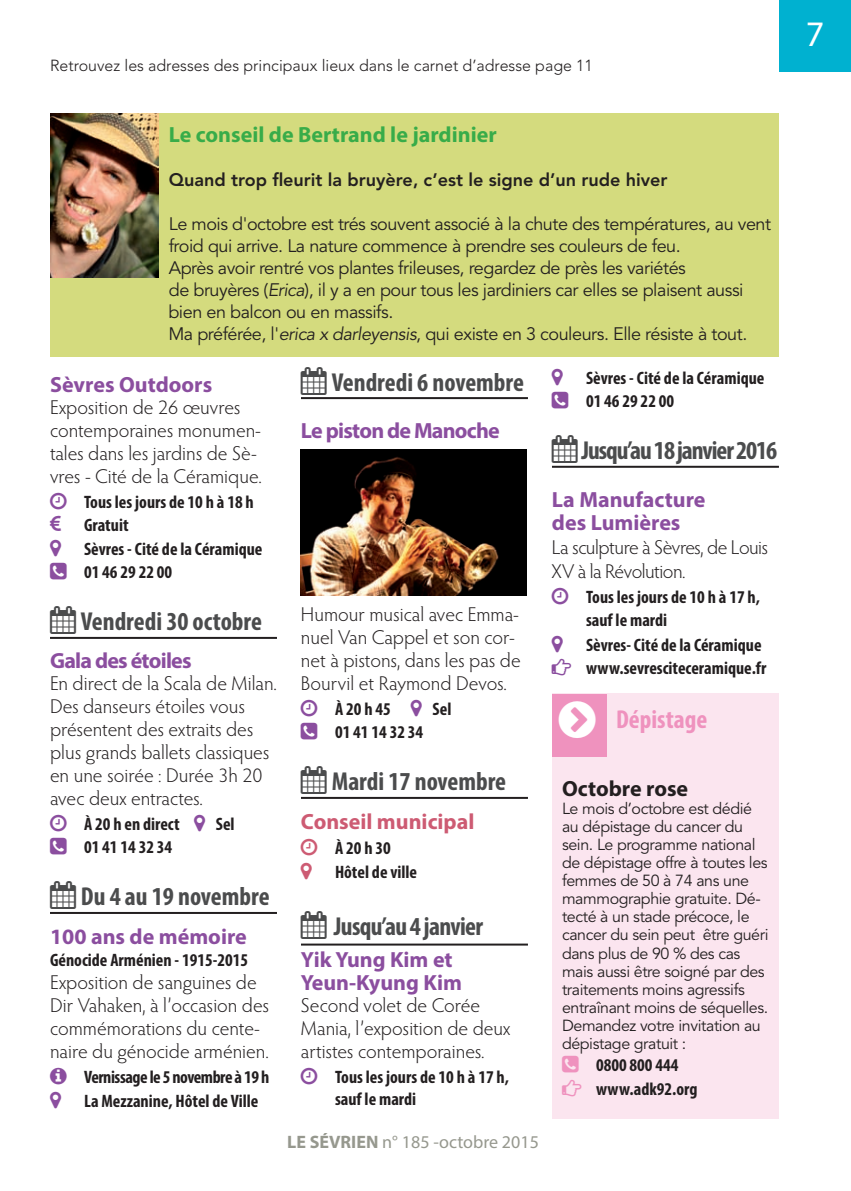
<style>
.page{position:relative;width:851px;height:1191px;background:#fff}
.page>*{position:absolute;margin:0;border:0;box-sizing:border-box;transform-origin:0 0}
.t1{font:36px "Myriad Pro";color:#fff}
.t2{font:700 condensed 26px "Myriad Pro";letter-spacing:-.005em;color:#4b4c4d}
.t3{font:700 condensed 26px "Myriad Pro";letter-spacing:-.04em;color:#4b4c4d}
.t4{font:700 condensed 26px "Myriad Pro";letter-spacing:-.025em;color:#4b4c4d}
.t5{font:700 condensed 26px "Myriad Pro";color:#ef92be}
.t6{font:700 22px/23px "Myriad Pro";color:#8b4e9f}
.t7{font:700 22px "Myriad Pro";letter-spacing:-.035em;color:#8b4e9f}
.t8{font:700 22px "Myriad Pro";color:#38ac49}
.t9{font:700 22px "Myriad Pro";color:#cd5b73}
.t10{font:700 22px "Myriad Pro";color:#231f20}
.t11{font:300 20px/23px "Hypatia Sans Pro";color:#231f20}
.t12{font:300 20px/24px "Hypatia Sans Pro";letter-spacing:-.025em;color:#231f20}
.t13{font:700 condensed 18px/23.6px "Myriad Pro";color:#231f20}
.t14{font:18px/22px "Avenir LT Std";letter-spacing:-.025em;color:#231f20}
.t15{font:800 18px "Avenir LT Std";color:#231f20}
.t16{font:18px "Myriad Pro";color:#96988e}
.t17{font:16px/18px "Avenir LT Std";letter-spacing:-.025em;color:#231f20}
.t18{font:300 16px "Avenir LT Std";color:#231f20}
.s1{font-style:italic}
.s2{font-weight:700}
</style>
<div class="page">
<div style="left:778px;top:0;width:72px;height:72px;background:#00b1d0"></div>
<hr style="left:50px;top:637px;width:227px;height:2px;background:#231f20">
<hr style="left:50px;top:912px;width:227px;height:2px;background:#231f20">
<hr style="left:301px;top:397px;width:227px;height:2px;background:#231f20">
<hr style="left:301px;top:797px;width:227px;height:2px;background:#231f20">
<hr style="left:301px;top:943px;width:227px;height:2px;background:#231f20">
<hr style="left:552px;top:466px;width:226px;height:2px;background:#231f20">
<div style="left:50px;top:113px;width:728px;height:243px;background:#d4db7e"></div>
<img style="left:50px;top:114px;width:109px;height:163px">
<img style="left:300px;top:450px;width:227px;height:145px">
<div style="left:552px;top:694px;width:226px;height:425px;background:#fbe5ef"></div>
<div style="left:552px;top:694px;width:54px;height:62px;background:#ef92be"></div>
<p class="t18" style="left:50px;top:59px;width:544px">Retrouvez les adresses des principaux lieux dans le carnet d’adresse page 11</p>
<p class="t8" style="left:169px;top:126px;width:329px">Le conseil de Bertrand le jardinier</p>
<p class="t15" style="left:169px;top:172px;width:500px">Quand trop fleurit la bruyère, c’est le signe d’un rude hiver</p>
<p class="t14" style="left:168px;top:214px;width:604px">Le mois d'octobre est trés souvent associé à la chute des températures, au vent froid qui arrive. La nature commence à prendre ses couleurs de feu.<br>Après avoir rentré vos plantes frileuses, regardez de près les variétés<br>de bruyères (<span class="s1">Erica</span>), il y a en pour tous les jardiniers car elles se plaisent aussi bien en balcon ou en massifs.<br>Ma préférée, l'<span class="s1">erica x darleyensis</span>, qui existe en 3 couleurs. Elle résiste à tout.</p>
<p class="t6" style="left:50px;top:375px;width:164px">Sèvres Outdoors</p>
<p class="t11" style="left:50px;top:398px;width:213px">Exposi tion de 26 œuvres contemporaines monumen&shy;tales dans les jardins de Sè&shy;vres - Cité de la Céramique.</p>
<p class="t13" style="left:84px;top:491px;width:180px">Tous les jours de 10 h à 18 h<br>Gratuit<br>Sèvres - Cité de la Céramique<br>01 46 29 22 00</p>
<h2 class="t2" style="left:50px;top:612px;width:213px">▲ Vendredi 30 octobre</h2>
<p class="t7" style="left:50px;top:652px;width:143px">Gala des étoiles</p>
<p class="t11" style="left:50px;top:674px;width:228px">En direct de la Scala de Milan.<br>Des danseurs étoiles vous présentent des extraits des plus grands ballets classiques en une soirée : Durée 3h 20 avec deux entractes.</p>
<p class="t13" style="left:84px;top:813px;width:97px">À 20 h en direct</p>
<p class="t13" style="left:216px;top:813px;width:20px">Sel</p>
<p class="t13" style="left:84px;top:837px;width:90px">01 41 14 32 34</p>
<h2 class="t2" style="left:50px;top:887px;width:221px">▲ Du 4 au 19 novembre</h2>
<p class="t6" style="left:50px;top:927px;width:198px">100 ans de mémoire</p>
<p class="t13" style="left:50px;top:949px;width:200px">Génocide Arménien - 1915-2015</p>
<p class="t11" style="left:50px;top:973px;width:220px">Exposition de sanguines de<br>Dir Vahaken, à l’occasion des commémorations du cente&shy;naire du génocide arménien.</p>
<p class="t13" style="left:84px;top:1066px;width:187px">Vernissage le 5 novembre à 19 h<br>La Mezzanine, Hôtel de Ville</p>
<h2 class="t2" style="left:301px;top:372px;width:224px">▲ Vendredi 6 novembre</h2>
<p class="t7" style="left:301px;top:422px;width:200px">Le piston de Manoche</p>
<p class="t11" style="left:301px;top:605px;width:221px">Humour musical avec Emma&shy;nuel Van Cappel et son cor&shy;net à pistons, dans les pas de<br>Bourvil et Raymond Devos.</p>
<p class="t13" style="left:335px;top:698px;width:57px">À 20 h 45</p>
<p class="t13" style="left:432px;top:698px;width:20px">Sel</p>
<p class="t13" style="left:335px;top:722px;width:90px">01 41 14 32 34</p>
<h2 class="t2" style="left:301px;top:772px;width:207px">▲ Mardi 17 novembre</h2>
<p class="t9" style="left:301px;top:813px;width:175px">Conseil municipal</p>
<p class="t13" style="left:335px;top:838px;width:84px">À 20 h 30<br>Hôtel de ville</p>
<h2 class="t4" style="left:301px;top:916px;width:183px">▲ Jusqu’au 4 janvier</h2>
<p class="t6" style="left:301px;top:950px;width:162px">Yik Yung Kim et<br>Yeun-Kyung Kim</p>
<p class="t11" style="left:301px;top:996px;width:211px">Second volet de Corée<br>Mania, l’exposition de deux artistes contemporaines.</p>
<p class="t13" style="left:335px;top:1067px;width:175px;line-height:21.6px">Tous les jours de 10 h à 17 h, sauf le mardi</p>
<p class="t16" style="left:287px;top:1135px;width:253px"><span class="s2">LE SÉVRIEN</span> n° 185 -octobre 2015</p>
<p class="t13" style="left:586px;top:367px;width:180px">Sèvres - Cité de la Céramique<br>01 46 29 22 00</p>
<h2 class="t3" style="left:552px;top:441px;width:227px">▲ Jusqu’au 18 janvier 2016</h2>
<p class="t6" style="left:552px;top:490px;width:155px">La Manufacture des Lumières</p>
<p class="t12" style="left:552px;top:537px;width:218px">La sculpture à Sèvres, de Louis<br>XV à la Révolution.</p>
<p class="t13" style="left:586px;top:587px;width:175px;line-height:22.8px">Tous les jours de 10 h à 17 h, sauf le mardi</p>
<p class="t13" style="left:586px;top:634px;width:182px">Sèvres- Cité de la Céramique www.sevresciteceramique.fr</p>
<h2 class="t5" style="left:616px;top:710px;width:93px">Dépistage</h2>
<p class="t10" style="left:562px;top:781px;width:128px">Octobre rose</p>
<p class="t17" style="left:562px;top:801px;width:208px">Le mois d’octobre est dédié au dépistage du cancer du sein. Le programme national de dépistage offre à toutes les femmes de 50 à 74 ans une mammographie gratuite. Dé&shy;tecté à un stade précoce, le cancer du sein peut être guéri dans plus de 90 % des cas mais aussi être soigné par des traitements moins agressifs entraînant moins de séquelles.<br>Demandez votre invitation au dépistage gratuit :</p>
<p class="t13" style="left:596px;top:1054px;width:103px">0800 800 444 www.adk92.org</p>
<h1 class="t1" style="left:805px;top:21px;width:20px">7</h1>
</div>
